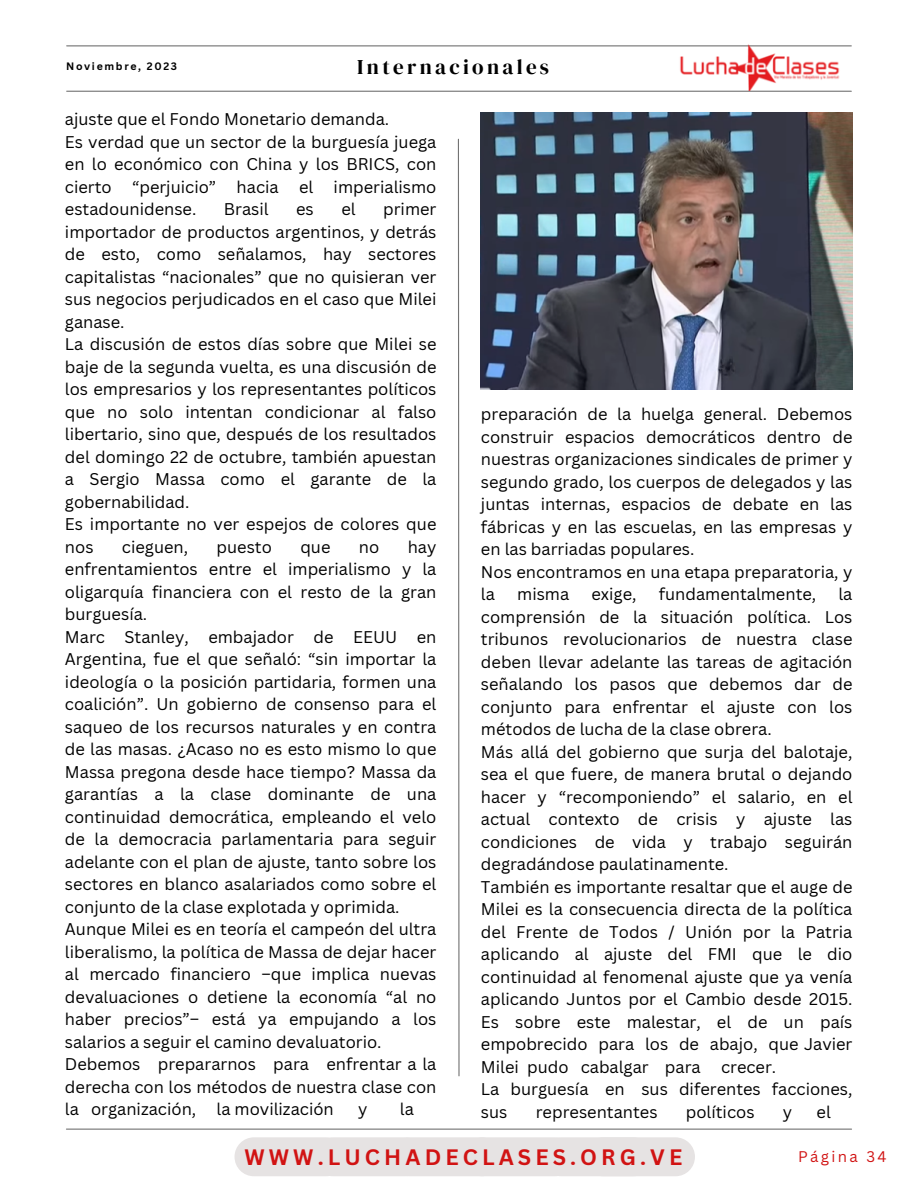
<style>
.page{position:relative;width:918px;height:1188px;background:#fff}
.page>*{position:absolute;margin:0;border:0;box-sizing:border-box;transform-origin:0 0}
.t1{font:700 21.75px "Canva Sans";letter-spacing:.19em;color:#d11313}
.t2{font:21px "DM Serif Display";letter-spacing:.16em;color:#000}
.t3{font:16.5px/22.5px "Canva Sans";color:#000;text-align:justify}
.t4{font:15px "Canva Sans";letter-spacing:.16em;color:#d11313}
.t5{font:700 10.5px "Canva Sans";letter-spacing:.16em;color:#000}
</style>
<div class="page">
<hr style="left:67px;top:91px;width:784px;height:1px;background:#737373">
<hr style="left:67px;top:45px;width:784px;height:1px;background:#737373">
<svg style="left:457px;top:138px;width:3px;height:939px"></svg>
<hr style="left:66px;top:1129px;width:786px;height:1px;background:#737373">
<img style="left:678px;top:44px;width:166px;height:46px">
<div style="left:235px;top:1137px;width:110px;height:39px;background:#e6e3e3;border-radius:19px"></div>
<div style="left:314px;top:1137px;width:111px;height:39px;background:#e6e3e3;border-radius:19px"></div>
<div style="left:390px;top:1137px;width:111px;height:39px;background:#e6e3e3;border-radius:19px"></div>
<div style="left:463px;top:1137px;width:111px;height:39px;background:#e6e3e3;border-radius:19px"></div>
<div style="left:542px;top:1137px;width:111px;height:39px;background:#e6e3e3;border-radius:19px"></div>
<div style="left:584px;top:1137px;width:111px;height:39px;background:#e6e3e3;border-radius:19px"></div>
<img style="left:481px;top:112px;width:372px;height:278px">
<p class="t2" style="left:357px;top:52px;width:193px">Internacionales</p>
<p class="t5" style="left:66px;top:59px;width:113px">Noviembre, 2023</p>
<p class="t3" style="left:65px;top:107px;width:326px">ajuste que el Fondo Monetario demanda.</p>
<p class="t3" style="left:65px;top:130px;width:373px">Es verdad que un sector de la burguesía juega en lo económico con China y los BRICS, con cierto “perjuicio” hacia el imperialismo estadounidense.</p>
<p class="t3" style="left:65px;top:197px;width:373px;text-indent:318px">primer importador de productos argentinos, y detrás de esto, como señalamos, hay sectores capitalistas “nacionales” que no quisieran ver sus negocios perjudicados en el caso que Milei ganase.</p>
<p class="t3" style="left:65px;top:332px;width:373px">La discusión de estos días sobre que Milei se baje de la segunda vuelta, es una discusión de los empresarios y los representantes políticos que no solo intentan condicionar al falso libertario, sino que, después de los resultados del domingo 22 de octubre, también apuestan a Sergio Massa como el garante de la gobernabilidad.</p>
<p class="t3" style="left:65px;top:512px;width:373px">Es importante no ver espejos de colores que nos</p>
<p class="t3" style="left:224px;top:197px;width:46px">Brasil</p>
<p class="t3" style="left:296px;top:197px;width:19px">es</p>
<p class="t3" style="left:341px;top:197px;width:16px">el</p>
<p class="t3" style="left:481px;top:403px;width:373px">preparación de la huelga general. Debemos construir espacios democráticos dentro de nuestras organizaciones sindicales de primer y segundo grado, los cuerpos de delegados y las juntas internas, espacios de debate en las fábricas y en las escuelas, en las empresas y en las barriadas populares.</p>
<p class="t3" style="left:481px;top:560px;width:373px">Nos encontramos en una etapa preparatoria, y la</p>
<p class="t3" style="left:65px;top:535px;width:373px;text-indent:343px">hay enfrentamientos entre el imperialismo y la oligarquía financiera con el resto de la gran burguesía.</p>
<p class="t3" style="left:65px;top:625px;width:373px">Marc Stanley, embajador de EEUU en Argentina, fue el que señaló: “sin importar la ideología o la posición partidaria, formen una coalición”. Un gobierno de consenso para el saqueo de los recursos naturales y en contra de las masas. ¿Acaso no es esto mismo lo que Massa pregona desde hace tiempo? Massa da garantías a la clase dominante de una continuidad democrática, empleando el velo de la democracia parlamentaria para seguir adelante con el plan de ajuste, tanto sobre los sectores en blanco asalariados como sobre el conjunto de la clase explotada y oprimida.</p>
<p class="t3" style="left:65px;top:917px;width:373px">Aunque Milei es en teoría el campeón del ultra liberalismo, la política de Massa de dejar hacer al mercado financiero –que implica nuevas devaluaciones o detiene la economía “al no haber precios”– está ya empujando a los salarios a seguir el camino devaluatorio.</p>
<p class="t3" style="left:65px;top:1052px;width:373px">Debemos prepararnos para enfrentar a la derecha con los métodos de nuestra clase con la organización, la movilización</p>
<p class="t3" style="left:122px;top:535px;width:68px">cieguen,</p>
<p class="t3" style="left:217px;top:535px;width:57px">puesto</p>
<p class="t3" style="left:300px;top:535px;width:32px">que</p>
<p class="t3" style="left:359px;top:535px;width:22px">no</p>
<p class="t3" style="left:517px;top:583px;width:54px">misma</p>
<p class="t3" style="left:592px;top:583px;width:47px">exige,</p>
<p class="t3" style="left:659px;top:583px;width:159px">fundamentalmente,</p>
<p class="t3" style="left:481px;top:583px;width:373px;text-indent:358px">la comprensión de la situación política. Los tribunos revolucionarios de nuestra clase deben llevar adelante las tareas de agitación señalando los pasos que debemos dar de conjunto para enfrentar el ajuste con los métodos de lucha de la clase obrera.</p>
<p class="t3" style="left:481px;top:740px;width:373px">Más allá del gobierno que surja del balotaje, sea el que fuere, de manera brutal o dejando hacer y “recomponiendo” el salario, en el actual contexto de crisis y ajuste las condiciones de vida y trabajo seguirán degradándose paulatinamente.</p>
<p class="t3" style="left:481px;top:875px;width:373px">También es importante resaltar que el auge de Milei es la consecuencia directa de la política del Frente de Todos / Unión por la Patria aplicando al ajuste del FMI que le dio continuidad al fenomenal ajuste que ya venía aplicando Juntos por el Cambio desde 2015.<br>Es sobre este malestar, el de un país empobrecido para los de abajo, que Javier Milei pudo cabalgar para crecer.</p>
<p class="t3" style="left:481px;top:1078px;width:373px">La burguesía en sus diferentes facciones, sus</p>
<p class="t3" style="left:358px;top:1097px;width:11px">y</p>
<p class="t3" style="left:400px;top:1097px;width:16px">la</p>
<p class="t3" style="left:536px;top:1100px;width:123px">representantes</p>
<p class="t3" style="left:686px;top:1100px;width:70px">políticos</p>
<p class="t3" style="left:783px;top:1100px;width:11px">y</p>
<p class="t3" style="left:817px;top:1100px;width:16px">el</p>
<p class="t1" style="left:245px;top:1142px;width:439px">WWW.LUCHADECLASES.ORG.VE</p>
<p class="t4" style="left:798px;top:1146px;width:90px">Página 34</p>
</div>
